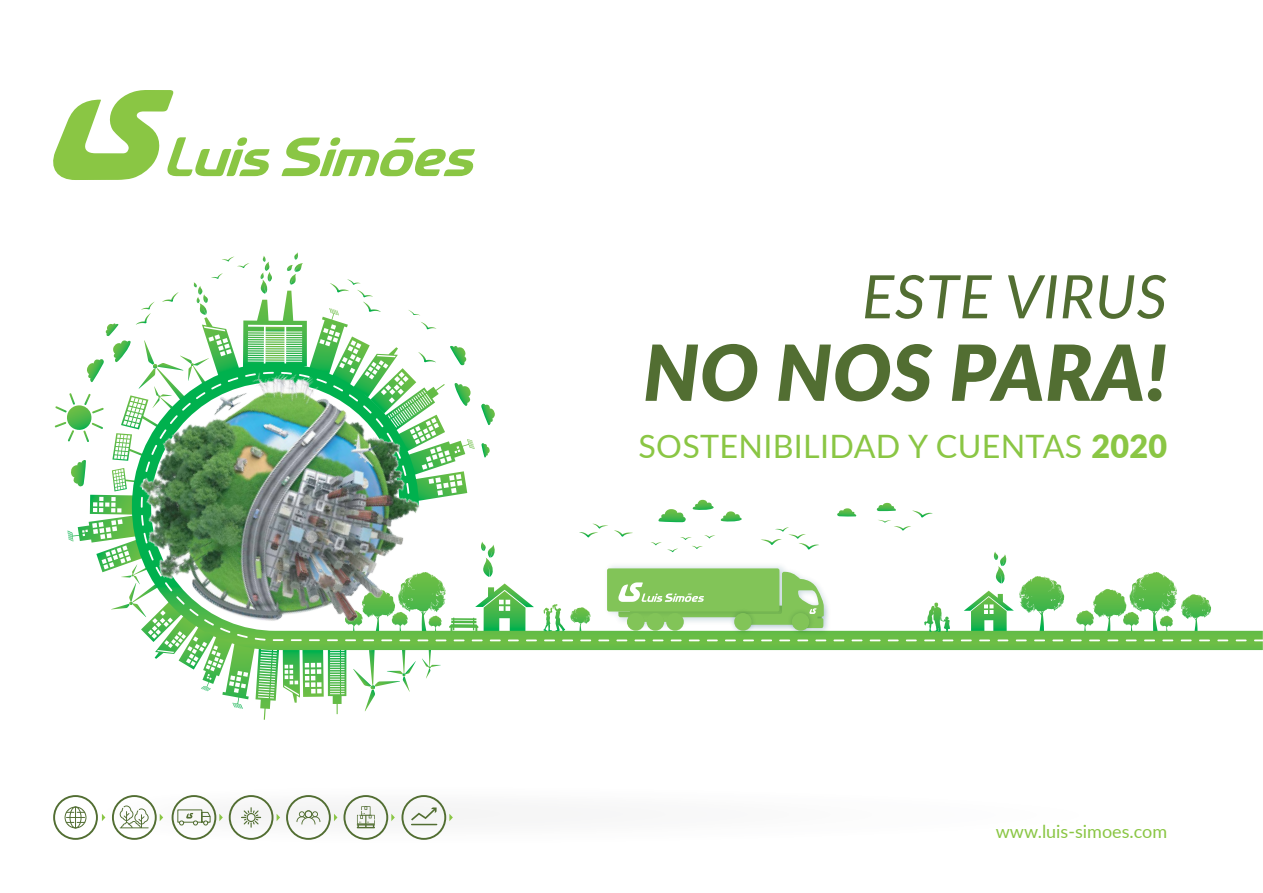
<style>
.page{position:relative;width:1263px;height:893px;background:#fff}
.page>*{position:absolute;margin:0;border:0;box-sizing:border-box;transform-origin:0 0}
.t1{font:italic 900 77.25px "Lato";letter-spacing:.01em;color:#526e32}
.t2{font:italic 60px "Lato";letter-spacing:.01em;color:#526e32}
.t3{font:32.25px "Lato";letter-spacing:.01em;color:#8ac644}
.t4{font:18px "Lato";color:#8ac644}
.s1{font-weight:900}
</style>
<div class="page">
<svg style="left:534px;top:551px;width:729px;height:99px"></svg>
<svg style="left:534px;top:499px;width:383px;height:142px"></svg>
<svg style="left:55px;top:252px;width:479px;height:468px"></svg>
<svg style="left:614px;top:530px;width:19px;height:7px"></svg>
<svg style="left:579px;top:524px;width:29px;height:13px"></svg>
<svg style="left:760px;top:527px;width:59px;height:23px"></svg>
<svg style="left:650px;top:535px;width:65px;height:17px"></svg>
<svg style="left:543px;top:604px;width:22px;height:28px"></svg>
<svg style="left:924px;top:602px;width:15px;height:30px"></svg>
<svg style="left:658px;top:509px;width:28px;height:13px"></svg>
<svg style="left:837px;top:508px;width:19px;height:8px"></svg>
<svg style="left:877px;top:503px;width:56px;height:28px"></svg>
<svg style="left:720px;top:511px;width:22px;height:11px"></svg>
<svg style="left:692px;top:500px;width:22px;height:10px"></svg>
<img style="left:612px;top:620px;width:116px;height:12px">
<img style="left:601px;top:560px;width:190px;height:60px">
<div style="left:607px;top:568px;width:172px;height:43px;background:#82c458;border-radius:2px"></div>
<svg style="left:625px;top:611px;width:21px;height:22px"></svg>
<svg style="left:627px;top:613px;width:17px;height:18px"></svg>
<svg style="left:644px;top:611px;width:22px;height:22px"></svg>
<svg style="left:646px;top:613px;width:18px;height:18px"></svg>
<svg style="left:664px;top:611px;width:22px;height:22px"></svg>
<svg style="left:666px;top:613px;width:18px;height:18px"></svg>
<img style="left:734px;top:566px;width:100px;height:72px">
<img style="left:728px;top:628px;width:30px;height:9px">
<svg style="left:734px;top:613px;width:18px;height:18px"></svg>
<img style="left:785px;top:628px;width:31px;height:9px">
<svg style="left:792px;top:613px;width:17px;height:18px"></svg>
<svg style="left:617px;top:572px;width:207px;height:56px"></svg>
<svg style="left:924px;top:639px;width:11px;height:2px"></svg>
<svg style="left:942px;top:639px;width:11px;height:2px"></svg>
<svg style="left:961px;top:639px;width:11px;height:2px"></svg>
<svg style="left:979px;top:639px;width:11px;height:2px"></svg>
<svg style="left:997px;top:639px;width:11px;height:2px"></svg>
<svg style="left:1016px;top:639px;width:11px;height:2px"></svg>
<svg style="left:1034px;top:639px;width:11px;height:2px"></svg>
<svg style="left:1052px;top:639px;width:11px;height:2px"></svg>
<svg style="left:1071px;top:639px;width:11px;height:2px"></svg>
<svg style="left:1089px;top:639px;width:11px;height:2px"></svg>
<svg style="left:1107px;top:639px;width:11px;height:2px"></svg>
<svg style="left:1126px;top:639px;width:11px;height:2px"></svg>
<svg style="left:1144px;top:639px;width:11px;height:2px"></svg>
<svg style="left:1162px;top:639px;width:11px;height:2px"></svg>
<svg style="left:1181px;top:639px;width:10px;height:2px"></svg>
<svg style="left:1199px;top:639px;width:11px;height:2px"></svg>
<svg style="left:1217px;top:639px;width:11px;height:2px"></svg>
<svg style="left:1236px;top:639px;width:10px;height:2px"></svg>
<svg style="left:1254px;top:639px;width:9px;height:2px"></svg>
<img style="left:87px;top:307px;width:394px;height:394px">
<svg style="left:281px;top:137px;width:194px;height:39px"></svg>
<svg style="left:53px;top:90px;width:217px;height:90px"></svg>
<div style="left:112px;top:795px;width:45px;height:45px;border:2px solid #526e32;border-radius:50%"></div>
<svg style="left:102px;top:814px;width:3px;height:7px"></svg>
<div style="left:53px;top:795px;width:45px;height:45px;border:2px solid #526e32;border-radius:50%"></div>
<svg style="left:65px;top:806px;width:21px;height:22px"></svg>
<svg style="left:120px;top:795px;width:338px;height:45px"></svg>
<h2 class="t2" style="left:862px;top:254px;width:307px">ESTE VIRUS</h2>
<h1 class="t1" style="left:643px;top:315px;width:525px">NO NOS PARA!</h1>
<p class="t3" style="left:638px;top:423px;width:530px">SOSTENIBILIDAD Y CUENTAS <span class="s1">2020</span></p>
<p class="t4" style="left:996px;top:819px;width:173px">www.luis-simoes.com</p>
</div>
